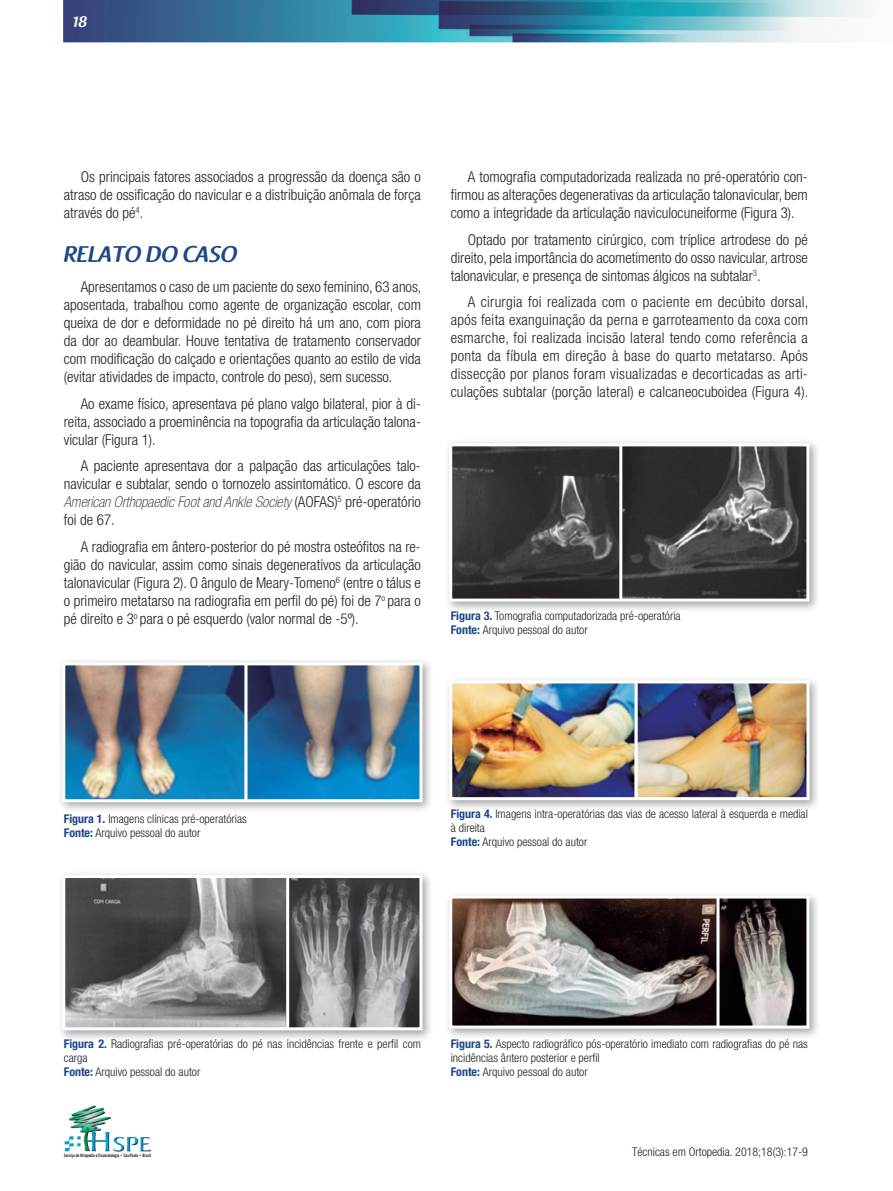
<style>
.page{position:relative;width:893px;height:1191px;background:#fff}
.page>*{position:absolute;margin:0;border:0;box-sizing:border-box;transform-origin:0 0}
.t1{font:600 22.5px "Raspoutine";color:#1c4788}
.t2{font:300 condensed 15px/18px "Helvetica Neue";color:#231f20;text-align:justify}
.t3{font:600 15px "Raspoutine";color:#fff}
.t4{font:300 condensed 12px/14px "Helvetica Neue";color:#231f20}
.t5{font:4.5px "News Goth Cn BT Bold";letter-spacing:-.01em;color:#231f20}
.s1{font-weight:100;font-style:italic}
.s2{font-weight:700;color:#1c4788}
</style>
<div class="page">
<img style="left:64px;top:0;width:805px;height:43px">
<img style="left:64px;top:1105px;width:87px;height:47px">
<div style="left:57px;top:657px;width:377px;height:156px;background:#231f20;opacity:.4"></div>
<img style="left:66px;top:666px;width:352px;height:132px">
<div style="left:62px;top:662px;width:360px;height:140px;border:3px solid #fff"></div>
<hr style="left:244px;top:664px;width:3px;height:136px;background:#fff">
<div style="left:444px;top:675px;width:377px;height:136px;background:#231f20;opacity:.4"></div>
<img style="left:453px;top:684px;width:352px;height:112px">
<div style="left:449px;top:680px;width:360px;height:120px;border:3px solid #fff"></div>
<hr style="left:635px;top:683px;width:3px;height:115px;background:#fff">
<div style="left:444px;top:890px;width:377px;height:149px;background:#231f20;opacity:.4"></div>
<img style="left:453px;top:899px;width:352px;height:125px">
<div style="left:449px;top:895px;width:360px;height:133px;border:3px solid #fff"></div>
<hr style="left:716px;top:896px;width:3px;height:131px;background:#fff">
<div style="left:444px;top:438px;width:377px;height:175px;background:#231f20;opacity:.4"></div>
<img style="left:453px;top:447px;width:352px;height:150px">
<div style="left:449px;top:443px;width:360px;height:158px;border:3px solid #fff"></div>
<hr style="left:619px;top:445px;width:3px;height:155px;background:#fff">
<div style="left:57px;top:870px;width:377px;height:171px;background:#231f20;opacity:.4"></div>
<img style="left:66px;top:879px;width:352px;height:147px">
<div style="left:62px;top:875px;width:360px;height:155px;border:3px solid #fff"></div>
<hr style="left:286px;top:875px;width:3px;height:154px;background:#fff">
<p class="t3" style="left:72px;top:14px;width:16px">18</p>
<p class="t2" style="left:64px;top:168px;width:359px;text-indent:17px">Os principais fatores associados a progressão da doença são o atraso de ossificação do navicular e a distribuição anômala de força através do pé<sup>4</sup>.</p>
<h1 class="t1" style="left:64px;top:241px;width:175px">RELATO DO CASO</h1>
<p class="t2" style="left:64px;top:278px;width:359px;text-indent:17px">Apresentamos o caso de um paciente do sexo feminino, 63 anos, aposentada, trabalhou como agente de organização escolar, com queixa de dor e deformidade no pé direito há um ano, com piora da dor ao deambular. Houve tentativa de tratamento conservador com modificação do calçado e orientações quanto ao estilo de vida (evitar atividades de impacto, controle do peso), sem sucesso.</p>
<p class="t2" style="left:64px;top:394px;width:359px;text-indent:17px">Ao exame físico, apresentava pé plano valgo bilateral, pior à di&shy;reita, associado a proeminência na topografia da articulação talona&shy;vicular (Figura 1).</p>
<p class="t2" style="left:64px;top:457px;width:359px;text-indent:17px">A paciente apresentava dor a palpação das articulações talo&shy;navicular e subtalar, sendo o tornozelo assintomático. O escore da <span class="s1">American Orthopaedic Foot and Ankle Society</span> (AOFAS)<sup>5</sup> pré-operatório foi de 67.</p>
<p class="t2" style="left:64px;top:537px;width:359px;text-indent:17px">A radiografia em ântero-posterior do pé mostra osteófitos na re&shy;gião do navicular, assim como sinais degenerativos da articulação talonavicular (Figura 2). O ângulo de Meary-Tomeno<sup>6</sup> (entre o tálus e o primeiro metatarso na radiografia em perfil do pé) foi de 7<sup>o</sup> para o pé direito e 3<sup>o</sup> para o pé esquerdo (valor normal de -5º).</p>
<p class="t2" style="left:451px;top:168px;width:359px;text-indent:17px">A tomografia computadorizada realizada no pré-operatório con&shy;firmou as alterações degenerativas da articulação talonavicular, bem como a integridade da articulação naviculocuneiforme (Figura 3).</p>
<p class="t2" style="left:451px;top:230px;width:359px;text-indent:17px">Optado por tratamento cirúrgico, com tríplice artrodese do pé direito, pela importância do acometimento do osso navicular, artrose talonavicular, e presença de sintomas álgicos na subtalar<sup>3</sup>.</p>
<p class="t2" style="left:451px;top:293px;width:359px;text-indent:17px">A cirurgia foi realizada com o paciente em decúbito dorsal, após feita exanguinação da perna e garroteamento da coxa com esmarche, foi realizada incisão lateral tendo como referência a ponta da fíbula em direção à base do quarto metatarso. Após dissecção por planos foram visualizadas e decorticadas as arti&shy;culações subtalar (porção lateral) e calcaneocuboidea (Figura 4).</p>
<p class="t4" style="left:451px;top:609px;width:231px"><span class="s2">Figura 3.</span> Tomografia computadorizada pré-operatória<br><span class="s2">Fonte:</span> Arquivo pessoal do autor</p>
<p class="t4" style="left:64px;top:811px;width:185px"><span class="s2">Figura 1.</span> Imagens clínicas pré-operatórias<br><span class="s2">Fonte:</span> Arquivo pessoal do autor</p>
<p class="t4" style="left:451px;top:806px;width:359px"><span class="s2">Figura 4.</span> Imagens intra-operatórias das vias de acesso lateral à esquerda e medial à direita<br><span class="s2">Fonte:</span> Arquivo pessoal do autor</p>
<p class="t4" style="left:64px;top:1037px;width:359px"><span class="s2">Figura 2.</span> Radiografias pré-operatórias do pé nas incidências frente e perfil com carga<br><span class="s2">Fonte:</span> Arquivo pessoal do autor</p>
<p class="t4" style="left:451px;top:1037px;width:359px"><span class="s2">Figura 5.</span> Aspecto radiográfico pós-operatório imediato com radiografias do pé nas incidências ântero posterior e perfil<br><span class="s2">Fonte:</span> Arquivo pessoal do autor</p>
<p class="t5" style="left:64px;top:1152px;width:89px">Serviço de Ortopedia e Traumatologia • São Paulo • Brasil</p>
<p class="t4" style="left:632px;top:1145px;width:177px">Técnicas em Ortopedia. 2018;18(3):17-9</p>
</div>
